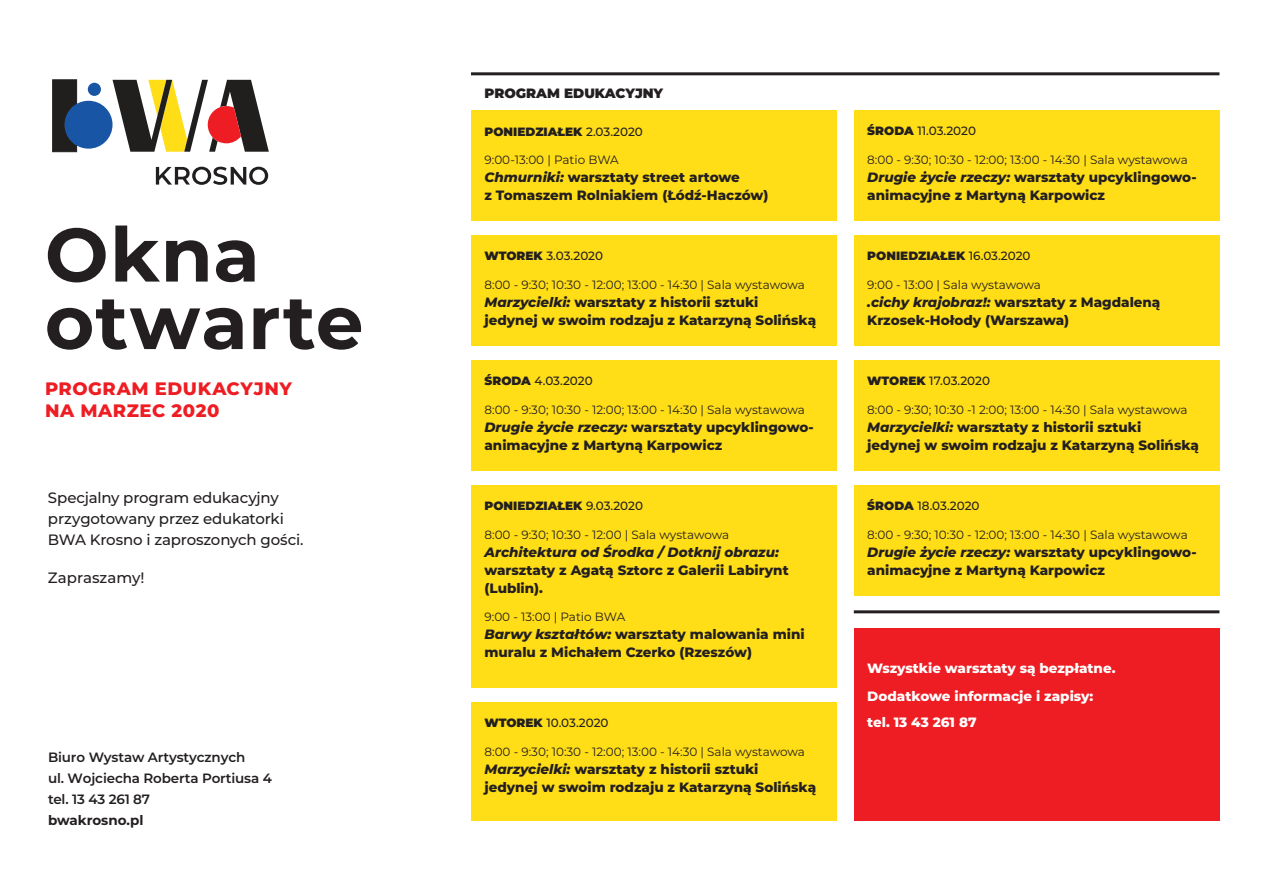
<style>
.page{position:relative;width:1263px;height:893px;background:#fff}
.page>*{position:absolute;margin:0;border:0;box-sizing:border-box;transform-origin:0 0}
.t1{font:700 75.6px "Montserrat";letter-spacing:.01em;color:#231f20}
.t2{font:800 18px "Montserrat";letter-spacing:.03em;color:#ee1d23}
.BODY{font:500 15px/21px "Montserrat";letter-spacing:-.01em;color:#231f20}
.NAZWA_WYDARZENIA{font:800 13.5px/18px "Montserrat";color:#231f20}
.NAZWA_WYDARZENIA-2{font:800 13.5px "Montserrat";color:#fff}
.BODY-2{font:600 13.5px "Montserrat";letter-spacing:-.01em;color:#231f20}
.BODY-3{font:900 13.5px "Montserrat";color:#231f20}
.BODY-4{font:700 13.5px "Montserrat";color:#231f20}
.DATY{font:12px "Montserrat";color:#231f20}
.TYTUŁY{font:500 12px "Montserrat";letter-spacing:-.005em;color:#231f20}
.TYTUŁY-2{font:900 12px "Montserrat";color:#231f20}
.s1{font-weight:500}
.s2{font-style:italic}
.s3{font-weight:900}
</style>
<div class="page">
<div style="left:471px;top:111px;width:366px;height:110px;background:#ffdd17"></div>
<div style="left:471px;top:235px;width:366px;height:111px;background:#ffdd17"></div>
<div style="left:471px;top:360px;width:366px;height:111px;background:#ffdd17"></div>
<div style="left:854px;top:110px;width:365px;height:111px;background:#ffdd17"></div>
<div style="left:854px;top:235px;width:365px;height:111px;background:#ffdd17"></div>
<div style="left:854px;top:360px;width:365px;height:111px;background:#ffdd17"></div>
<div style="left:854px;top:485px;width:365px;height:111px;background:#ffdd17"></div>
<div style="left:854px;top:628px;width:365px;height:193px;background:#ee1d23"></div>
<div style="left:471px;top:485px;width:366px;height:203px;background:#ffdd17"></div>
<div style="left:471px;top:702px;width:366px;height:119px;background:#ffdd17"></div>
<hr style="left:471px;top:72px;width:748px;height:3px;background:#231f20">
<hr style="left:854px;top:610px;width:365px;height:3px;background:#231f20">
<svg style="left:53px;top:80px;width:216px;height:72px"></svg>
<svg style="left:156px;top:167px;width:112px;height:18px"></svg>
<p class="t1" style="left:45px;top:200px;width:216px">Okna</p>
<p class="t1" style="left:45px;top:268px;width:320px">otwarte</p>
<p class="t2" style="left:45px;top:376px;width:248px">PROGRAM EDUKACYJNY</p>
<p class="t2" style="left:45px;top:397px;width:176px">NA MARZEC 2020</p>
<p class="BODY" style="left:48px;top:487px;width:257px">Specjalny program edukacyjny przygotowany przez edukatorki<br>BWA Krosno i zaproszonych gości.</p>
<p class="BODY" style="left:48px;top:567px;width:98px">Zapraszamy!</p>
<p class="BODY-2" style="left:48px;top:748px;width:199px">Biuro Wystaw Artystycznych</p>
<p class="BODY-2" style="left:48px;top:769px;width:225px">ul. Wojciecha Roberta Portiusa 4</p>
<p class="BODY-2" style="left:48px;top:790px;width:104px">tel. 13 43 261 87</p>
<p class="BODY-4" style="left:48px;top:811px;width:97px">bwakrosno.pl</p>
<p class="BODY-3" style="left:484px;top:84px;width:180px">PROGRAM EDUKACYJNY</p>
<p class="TYTUŁY-2" style="left:484px;top:122px;width:160px">PONIEDZIAŁEK <span class="s1">2.03.2020</span></p>
<p class="DATY" style="left:484px;top:152px;width:136px">9:00-13:00 | Patio BWA</p>
<p class="NAZWA_WYDARZENIA" style="left:484px;top:168px;width:285px"><span class="s2">Chmurniki:</span> warsztaty street artowe<br>z Tomaszem Rolniakiem (Łódź-Haczów)</p>
<p class="TYTUŁY" style="left:484px;top:248px;width:120px"><span class="s3">WTOREK</span> 3.03.2020</p>
<p class="DATY" style="left:484px;top:276px;width:322px">8:00 - 9:30; 10:30 - 12:00; 13:00 - 14:30 | Sala wystawowa</p>
<p class="NAZWA_WYDARZENIA" style="left:484px;top:292px;width:333px"><span class="s2">Marzycielki:</span> warsztaty z historii sztuki<br>jedynej w swoim rodzaju z Katarzyną Solińską</p>
<p class="TYTUŁY" style="left:484px;top:373px;width:110px"><span class="s3">ŚRODA</span> 4.03.2020</p>
<p class="DATY" style="left:484px;top:401px;width:322px">8:00 - 9:30; 10:30 - 12:00; 13:00 - 14:30 | Sala wystawowa</p>
<p class="NAZWA_WYDARZENIA" style="left:484px;top:417px;width:331px"><span class="s2">Drugie życie rzeczy:</span> warsztaty upcyklingowo&shy;animacyjne z Martyną Karpowicz</p>
<p class="TYTUŁY-2" style="left:484px;top:497px;width:160px">PONIEDZIAŁEK <span class="s1">9.03.2020</span></p>
<p class="DATY" style="left:484px;top:526px;width:246px">8:00 - 9:30; 10:30 - 12:00 | Sala wystawowa</p>
<p class="NAZWA_WYDARZENIA" style="left:484px;top:542px;width:306px"><span class="s2">Architektura od Środka / Dotknij obrazu: </span>warsztaty z Agatą Sztorc z Galerii Labirynt (Lublin).</p>
<p class="DATY" style="left:484px;top:609px;width:142px">9:00 - 13:00 | Patio BWA</p>
<p class="NAZWA_WYDARZENIA" style="left:484px;top:625px;width:322px"><span class="s2">Barwy kształtów:</span> warsztaty malowania mini muralu z Michałem Czerko (Rzeszów)</p>
<p class="TYTUŁY" style="left:484px;top:715px;width:126px"><span class="s3">WTOREK</span> 10.03.2020</p>
<p class="DATY" style="left:484px;top:743px;width:322px">8:00 - 9:30; 10:30 - 12:00; 13:00 - 14:30 | Sala wystawowa</p>
<p class="NAZWA_WYDARZENIA" style="left:484px;top:759px;width:333px"><span class="s2">Marzycielki:</span> warsztaty z historii sztuki<br>jedynej w swoim rodzaju z Katarzyną Solińską</p>
<p class="TYTUŁY" style="left:867px;top:123px;width:110px"><span class="s3">ŚRODA</span> 11.03.2020</p>
<p class="DATY" style="left:867px;top:151px;width:322px">8:00 - 9:30; 10:30 - 12:00; 13:00 - 14:30 | Sala wystawowa</p>
<p class="NAZWA_WYDARZENIA" style="left:867px;top:167px;width:331px"><span class="s2">Drugie życie rzeczy:</span> warsztaty upcyklingowo&shy;animacyjne z Martyną Karpowicz</p>
<p class="TYTUŁY-2" style="left:867px;top:247px;width:165px">PONIEDZIAŁEK <span class="s1">16.03.2020</span></p>
<p class="DATY" style="left:867px;top:276px;width:175px">9:00 - 13:00 | Sala wystawowa</p>
<p class="NAZWA_WYDARZENIA" style="left:867px;top:292px;width:295px"><span class="s2">.cichy krajobraz!:</span> warsztaty z Magdaleną<br>Krzosek-Hołody (Warszawa)</p>
<p class="TYTUŁY" style="left:867px;top:373px;width:124px"><span class="s3">WTOREK</span> 17.03.2020</p>
<p class="DATY" style="left:867px;top:401px;width:322px">8:00 - 9:30; 10:30 -1 2:00; 13:00 - 14:30 | Sala wystawowa</p>
<p class="NAZWA_WYDARZENIA" style="left:867px;top:417px;width:333px"><span class="s2">Marzycielki:</span> warsztaty z historii sztuki<br>jedynej w swoim rodzaju z Katarzyną Solińską</p>
<p class="TYTUŁY" style="left:867px;top:498px;width:114px"><span class="s3">ŚRODA</span> 18.03.2020</p>
<p class="DATY" style="left:867px;top:526px;width:322px">8:00 - 9:30; 10:30 - 12:00; 13:00 - 14:30 | Sala wystawowa</p>
<p class="NAZWA_WYDARZENIA" style="left:867px;top:542px;width:331px"><span class="s2">Drugie życie rzeczy:</span> warsztaty upcyklingowo&shy;animacyjne z Martyną Karpowicz</p>
<p class="NAZWA_WYDARZENIA-2" style="left:867px;top:658px;width:250px">Wszystkie warsztaty są bezpłatne.</p>
<p class="NAZWA_WYDARZENIA-2" style="left:867px;top:687px;width:228px">Dodatkowe informacje i zapisy:</p>
<p class="NAZWA_WYDARZENIA-2" style="left:867px;top:712px;width:111px">tel. 13 43 261 87</p>
</div>
